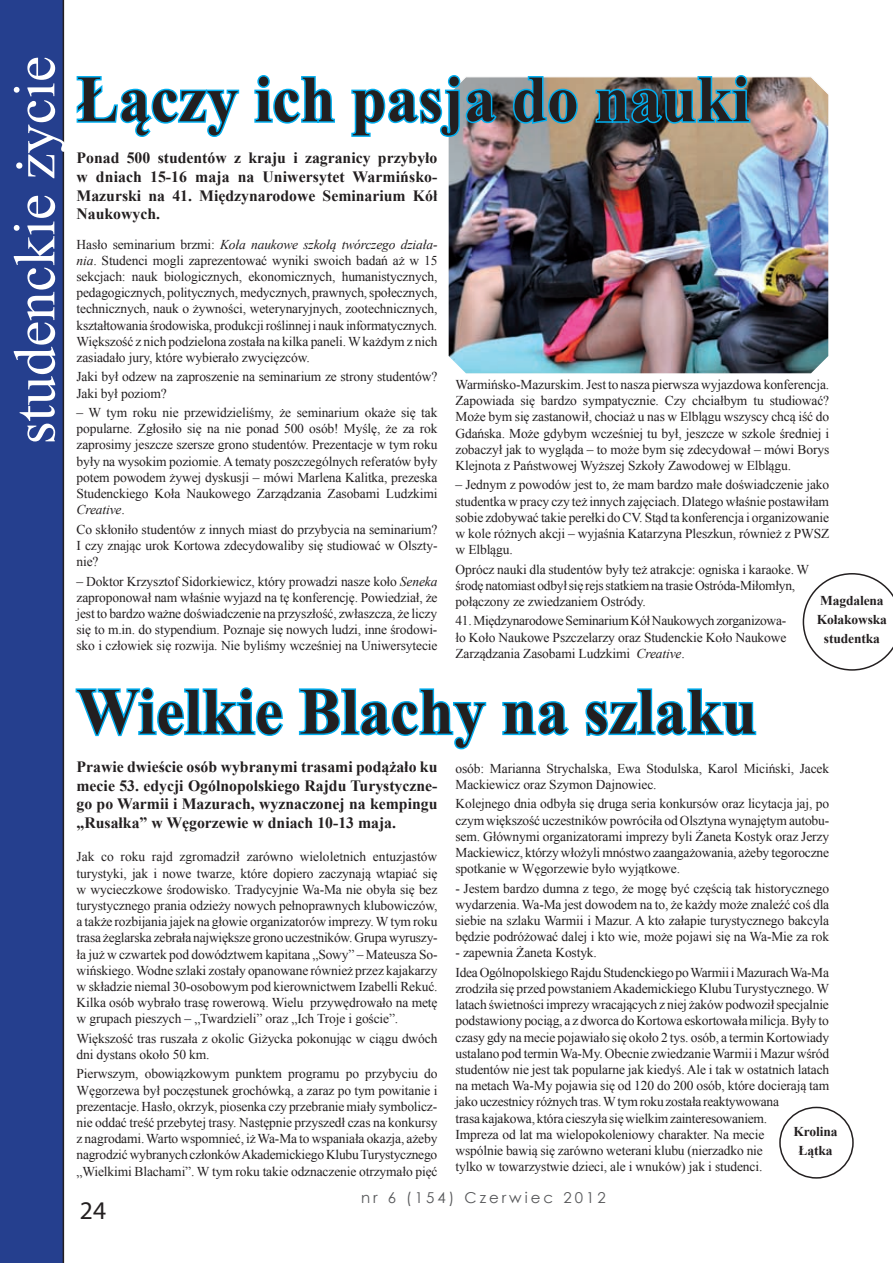
<style>
.page{position:relative;width:893px;height:1263px;background:#fff}
.page>*{position:absolute;margin:0;border:0;box-sizing:border-box;transform-origin:0 0}
.t1{font:700 66px "Times New Roman";letter-spacing:.005em;color:#231f20;scale:.95 1}
.t2{font:58.5px "Times New Roman";color:#fff}
.t3{font:25.5px "Myriad Pro";color:#231f20}
.t4{font:700 15.75px/18.9px "Times New Roman";color:#231f20;text-align:justify}
.t5{font:15px "Century Gothic";letter-spacing:.2em;color:#57585a}
.t6{font:13.5px/16.2px "Times New Roman";letter-spacing:-.01em;color:#231f20;text-align:justify}
.t7{font:700 13.5px/19.5px "Times New Roman";letter-spacing:-.01em;color:#231f20;text-align:center}
.s1{font-style:italic}
</style>
<div class="page">
<div style="left:0;top:0;width:64px;height:1263px;background:#253f8e"></div>
<div style="left:779px;top:1107px;width:75px;height:72px;border:2px solid #231f20;border-radius:50%"></div>
<svg style="left:75px;top:687px;width:209px;height:50px"></svg>
<svg style="left:298px;top:688px;width:189px;height:62px"></svg>
<svg style="left:502px;top:701px;width:67px;height:35px"></svg>
<svg style="left:585px;top:688px;width:172px;height:48px"></svg>
<img style="left:499px;top:76px;width:330px;height:298px">
<svg style="left:76px;top:76px;width:164px;height:61px"></svg>
<svg style="left:254px;top:75px;width:81px;height:49px"></svg>
<img style="left:351px;top:75px;width:148px;height:299px">
<svg style="left:511px;top:76px;width:68px;height:50px;background:#71a0aa"></svg>
<img style="left:594px;top:75px;width:158px;height:51px">
<svg style="left:803px;top:573px;width:90px;height:98px"></svg>
<h2 class="t2" style="left:-5px;top:444px;width:390px;rotate:-90deg">studenckie życie</h2>
<h1 class="t1" style="left:77px;top:54px;width:710px">Łączy ich pasja do nauki</h1>
<p class="t4" style="left:77px;top:148px;width:362px">Ponad 500 studentów z kraju i zagranicy przybyło w dniach 15-16 maja na Uniwersytet Warmińsko-Mazurski na 41. Międzynarodowe Seminarium Kół Naukowych.</p>
<p class="t6" style="left:77px;top:236px;width:363px">Hasło seminarium brzmi: <span class="s1">Koła naukowe szkołą twórczego działa&shy;nia</span>. Studenci mogli zaprezentować wyniki swoich badań aż w 15 sekcjach: nauk biologicznych, ekonomicznych, humanistycznych, pedagogicznych, politycznych, medycznych, prawnych, społecznych, technicznych, nauk o żywności, weterynaryjnych, zootechnicznych, kształtowania środowiska, produkcji roślinnej i nauk informatycznych.<br>Większość z nich podzielona została na kilka paneli. W każdym z nich zasiadało jury, które wybierało zwycięzców.</p>
<p class="t6" style="left:77px;top:369px;width:362px">Jaki był odzew na zaproszenie na seminarium ze strony studentów?<br>Jaki był poziom?</p>
<p class="t6" style="left:77px;top:404px;width:362px">– W tym roku nie przewidzieliśmy, że seminarium okaże się tak popularne. Zgłosiło się na nie ponad 500 osób! Myślę, że za rok zaprosimy jeszcze szersze grono studentów. Prezentacje w tym roku były na wysokim poziomie. A tematy poszczególnych referatów były potem powodem żywej dyskusji – mówi Marlena Kalitka, prezeska Studenckiego Koła Naukowego Zarządzania Zasobami Ludzkimi <span class="s1">Creative</span>.</p>
<p class="t6" style="left:77px;top:521px;width:363px">Co skłoniło studentów z innych miast do przybycia na seminarium?<br>I czy znając urok Kortowa zdecydowaliby się studiować w Olszty&shy;nie?</p>
<p class="t6" style="left:77px;top:573px;width:362px">– Doktor Krzysztof Sidorkiewicz, który prowadzi nasze koło <span class="s1">Seneka </span>zaproponował nam właśnie wyjazd na tę konferencję. Powiedział, że jest to bardzo ważne doświadczenie na przyszłość, zwłaszcza, że liczy się to m.in. do stypendium. Poznaje się nowych ludzi, inne środowi&shy;sko i człowiek się rozwija. Nie byliśmy wcześniej na Uniwersytecie</p>
<p class="t6" style="left:455px;top:376px;width:375px">Warmińsko-Mazurskim. Jest to nasza pierwsza wyjazdowa konferencja.<br>Zapowiada się bardzo sympatycznie. Czy chciałbym tu studiować?<br>Może bym się zastanowił, chociaż u nas w Elblągu wszyscy chcą iść do Gdańska. Może gdybym wcześniej tu był, jeszcze w szkole średniej i zobaczył jak to wygląda – to może bym się zdecydował – mówi Borys Klejnota z Państwowej Wyższej Szkoły Zawodowej w Elblągu.</p>
<p class="t6" style="left:455px;top:476px;width:375px">– Jednym z powodów jest to, że mam bardzo małe doświadczenie jako studentka w pracy czy też innych zajęciach. Dlatego właśnie postawiłam sobie zdobywać takie perełki do CV. Stąd ta konferencja i organizowanie w kole różnych akcji – wyjaśnia Katarzyna Pleszkun, również z PWSZ w Elblągu.</p>
<p class="t6" style="left:455px;top:561px;width:355px;text-align:left">Oprócz nauki dla studentów były też atrakcje: ogniska i karaoke. W środę natomiast odbył się rejs statkiem na trasie Ostróda-Miłomłyn, połączony ze zwiedzaniem Ostródy.</p>
<p class="t6" style="left:455px;top:613px;width:332px">41. Międzynarodowe Seminarium Kół Naukowych zorganizowa&shy;ło Koło Naukowe Pszczelarzy oraz Studenckie Koło Naukowe Zarządzania Zasobami Ludzkimi <span class="s1">Creative</span>.</p>
<p class="t7" style="left:817px;top:590px;width:72px">Magdalena<br>Kołakowska studentka</p>
<h1 class="t1" style="left:77px;top:666px;width:718px">Wielkie Blachy na szlaku</h1>
<p class="t4" style="left:77px;top:756px;width:362px">Prawie dwieście osób wybranymi trasami podążało ku mecie 53. edycji Ogólnopolskiego Rajdu Turystyczne&shy;go po Warmii i Mazurach, wyznaczonej na kempingu „Rusałka” w Węgorzewie w dniach 10-13 maja.</p>
<p class="t6" style="left:77px;top:848px;width:363px">Jak co roku rajd zgromadził zarówno wieloletnich entuzjastów turystyki, jak i nowe twarze, które dopiero zaczynają wtapiać się w wycieczkowe środowisko. Tradycyjnie Wa-Ma nie obyła się bez turystycznego prania odzieży nowych pełnoprawnych klubowiczów, a także rozbijania jajek na głowie organizatorów imprezy. W tym roku trasa żeglarska zebrała największe grono uczestników. Grupa wyruszy&shy;ła już w czwartek pod dowództwem kapitana „Sowy” – Mateusza So&shy;wińskiego. Wodne szlaki zostały opanowane również przez kajakarzy w składzie niemal 30-osobowym pod kierownictwem Izabelli Rekuć.<br>Kilka osób wybrało trasę rowerową. Wielu przywędrowało na metę w grupach pieszych – „Twardzieli” oraz „Ich Troje i goście”.</p>
<p class="t6" style="left:77px;top:1030px;width:362px">Większość tras ruszała z okolic Giżycka pokonując w ciągu dwóch dni dystans około 50 km.</p>
<p class="t6" style="left:77px;top:1065px;width:363px">Pierwszym, obowiązkowym punktem programu po przybyciu do Węgorzewa był poczęstunek grochówką, a zaraz po tym powitanie i prezentacje. Hasło, okrzyk, piosenka czy przebranie miały symbolicz&shy;nie oddać treść przebytej trasy. Następnie przyszedł czas na konkursy z nagrodami. Warto wspomnieć, iż Wa-Ma to wspaniała okazja, ażeby nagrodzić wybranych członków Akademickiego Klubu Turystycznego „Wielkimi Blachami”. W tym roku takie odznaczenie otrzymało pięć</p>
<p class="t6" style="left:455px;top:760px;width:375px">osób: Marianna Strychalska, Ewa Stodulska, Karol Miciński, Jacek<br>Mackiewicz oraz Szymon Dajnowiec.</p>
<p class="t6" style="left:455px;top:795px;width:375px">Kolejnego dnia odbyła się druga seria konkursów oraz licytacja jaj, po czym większość uczestników powróciła od Olsztyna wynajętym autobu&shy;sem. Głównymi organizatorami imprezy byli Żaneta Kostyk oraz Jerzy Mackiewicz, którzy włożyli mnóstwo zaangażowania, ażeby tegoroczne spotkanie w Węgorzewie było wyjątkowe.</p>
<p class="t6" style="left:455px;top:880px;width:375px">- Jestem bardzo dumna z tego, że mogę być częścią tak historycznego wydarzenia. Wa-Ma jest dowodem na to, że każdy może znaleźć coś dla siebie na szlaku Warmii i Mazur. A kto załapie turystycznego bakcyla będzie podróżować dalej i kto wie, może pojawi się na Wa-Mie za rok</p>
<p class="t6" style="left:455px;top:943px;width:375px;line-height:19.5px">- zapewnia Żaneta Kostyk.<br>Idea Ogólnopolskiego Rajdu Studenckiego po Warmii i Mazurach Wa-Ma</p>
<p class="t6" style="left:455px;top:980px;width:375px;text-align:left">zrodziła się przed powstaniem Akademickiego Klubu Turystycznego. W latach świetności imprezy wracających z niej żaków podwoził specjalnie podstawiony pociąg, a z dworca do Kortowa eskortowała milicja. Były to czasy gdy na mecie pojawiało się około 2 tys. osób, a termin Kortowiady ustalano pod termin Wa-My. Obecnie zwiedzanie Warmii i Mazur wśród studentów nie jest tak popularne jak kiedyś. Ale i tak w ostatnich latach na metach Wa-My pojawia się od 120 do 200 osób, które docierają tam jako uczestnicy różnych tras. W tym roku została reaktywowana<br>trasa kajakowa, która cieszyła się wielkim zainteresowaniem.<br>Impreza od lat ma wielopokoleniowy charakter. Na mecie<br>wspólnie bawią się zarówno weterani klubu (nierzadko nie<br>tylko w towarzystwie dzieci, ale i wnuków) jak i studenci.</p>
<p class="t7" style="left:794px;top:1121px;width:45px">Krolina<br>Łątka</p>
<h3 class="t3" style="left:80px;top:1195px;width:28px">24</h3>
<p class="t5" style="left:361px;top:1187px;width:246px">nr 6 (154) Czerwiec 2012</p>
</div>
